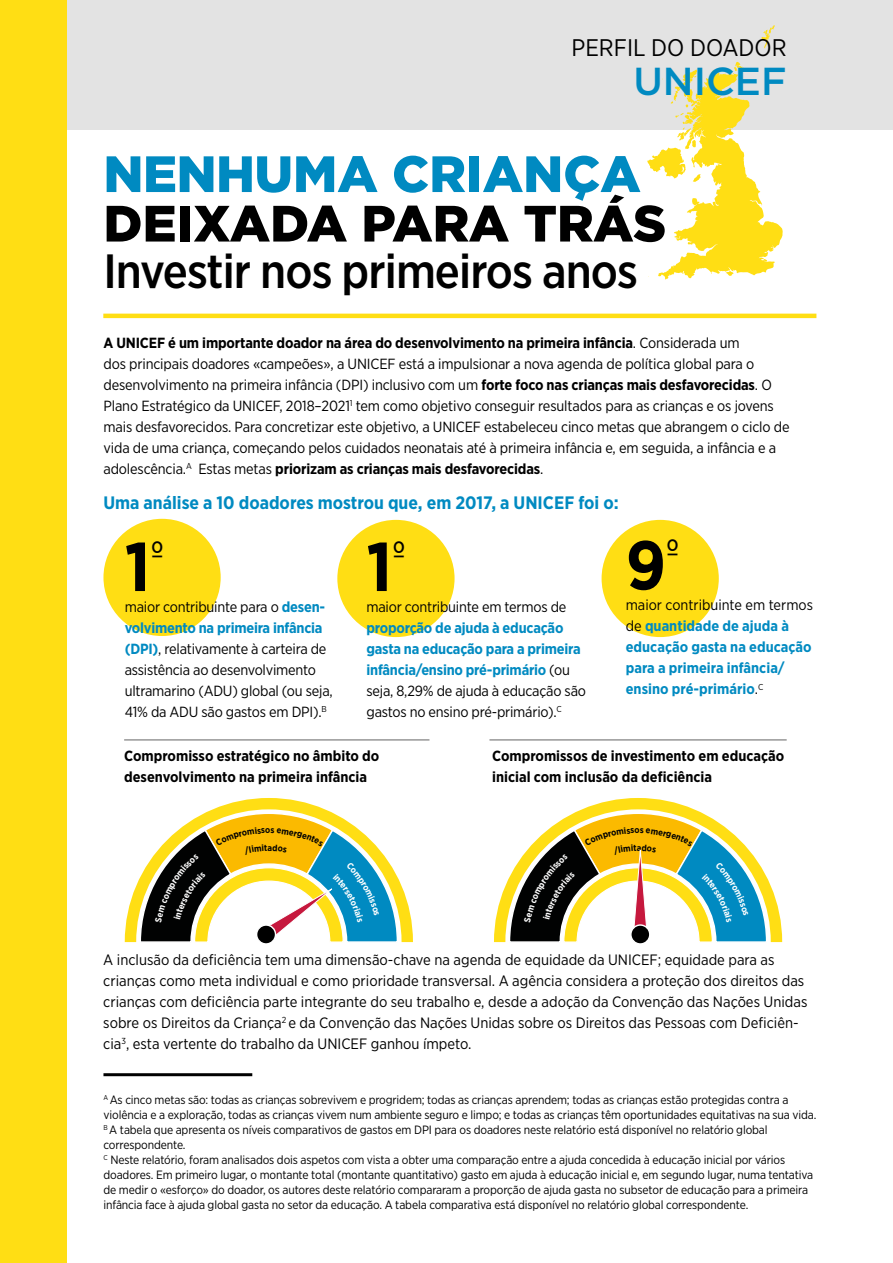
<style>
.page{position:relative;width:893px;height:1263px;background:#fff}
.page>*{position:absolute;margin:0;border:0;box-sizing:border-box;transform-origin:0 0}
.t1{font:700 68.85px "Gotham Narrow";color:#000}
.Ttitle{font:900 51px/49.5px "Gotham";color:#000}
.t2{font:500 48px "Gotham Narrow";letter-spacing:-.02em;color:#000}
.t3{font:500 39px "Gotham";color:#008ac1}
.Profile_country{font:24px "Gotham Narrow";color:#000}
.t4{font:700 18px "Gotham Narrow";color:#008ac1}
.t5{font:15px/21px "Gotham Narrow";color:#000}
.t6{font:14.7px/21px "Gotham Narrow";letter-spacing:-.01em;color:#000}
.t7{font:700 14.7px/21px "Gotham Narrow";color:#000}
.t8{font:700 14.7px/21px "Gotham Narrow";color:#008ac1}
.t9{font:12px/15px "Gotham Narrow";letter-spacing:-.01em;color:#000}
.t10{font:700 9px "Gotham Narrow";color:#020203}
.s1{color:#008ac1}
.s2{font-weight:700}
.s3{font-weight:700;color:#008ac1}
.s4{font-weight:400;color:#000}
</style>
<div class="page">
<div style="left:0;top:0;width:893px;height:130px;background:#e3e3e3"></div>
<div style="left:0;top:0;width:67px;height:1263px;background:#ffde14"></div>
<svg style="left:647px;top:25px;width:136px;height:255px"></svg>
<div style="left:103px;top:519px;width:118px;height:117px;background:#ffde14;border-radius:50%"></div>
<div style="left:337px;top:520px;width:118px;height:117px;background:#ffde14;border-radius:50%"></div>
<div style="left:602px;top:520px;width:117px;height:117px;background:#ffde14;border-radius:50%"></div>
<hr style="left:124px;top:739px;width:305px;height:1px;background:#646363">
<hr style="left:489px;top:739px;width:298px;height:1px;background:#646363">
<hr style="left:103px;top:314px;width:713px;height:4px;background:#ffde14">
<hr style="left:103px;top:1073px;width:149px;height:3px;background:#000">
<div style="left:256px;top:924px;width:20px;height:21px;border:1px solid #fff;border-radius:50%"></div>
<div style="left:630px;top:924px;width:20px;height:21px;border:1px solid #fff;border-radius:50%"></div>
<svg style="left:125px;top:798px;width:288px;height:146px"></svg>
<svg style="left:494px;top:798px;width:288px;height:145px"></svg>
<p class="Profile_country" style="left:571px;top:32px;width:217px">PERFIL DO DOADOR</p>
<p class="t3" style="left:633px;top:55px;width:155px">UNICEF</p>
<h1 class="Ttitle" style="left:103px;top:149px;width:564px"><span class="s1">NENHUMA CRIANÇA<br></span>DEIXADA PARA TRÁS</h1>
<p class="t2" style="left:103px;top:241px;width:536px">Investir nos primeiros anos</p>
<p class="t6" style="left:103px;top:332px;width:688px"><span class="s2">A UNICEF é um importante doador na área do desenvolvimento na primeira infância</span>. Considerada um<br>dos principais doadores «campeões», a UNICEF está a impulsionar a nova agenda de política global para o desenvolvimento na primeira infância (DPI) inclusivo com um <span class="s2">forte foco nas crianças mais desfavorecidas</span>. O Plano Estratégico da UNICEF, 2018–2021<sup>1</sup> tem como objetivo conseguir resultados para as crianças e os jovens mais desfavorecidos. Para concretizar este objetivo, a UNICEF estabeleceu cinco metas que abrangem o ciclo de vida de uma criança, começando pelos cuidados neonatais até à primeira infância e, em seguida, a infância e a adolescência.<sup>A</sup> Estas metas <span class="s2">priorizam as crianças mais desfavorecidas</span>.</p>
<p class="t4" style="left:103px;top:491px;width:517px">Uma análise a 10 doadores mostrou que, em 2017, a UNICEF foi o:</p>
<p class="t1" style="left:125px;top:523px;width:41px">1<sup>º</sup></p>
<p class="t6" style="left:125px;top:596px;width:210px">maior contribuinte para o <span class="s3">desen&shy;volvimento na primeira infância (DPI)</span>, relativamente à carteira de assistência ao desenvolvimento ultramarino (ADU) global (ou seja, 41% da ADU são gastos em DPI).<sup>B</sup></p>
<p class="t1" style="left:626px;top:521px;width:55px">9<sup>º</sup></p>
<p class="t8" style="left:626px;top:595px;width:189px"><span class="s4">maior contribuinte em termos de</span> quantidade de ajuda à educação gasta na educação para a primeira infância/ ensino pré-primário<span class="s4">.</span><sup>C</sup></p>
<p class="t1" style="left:366px;top:523px;width:41px">1<sup>º</sup></p>
<p class="t6" style="left:366px;top:596px;width:221px">maior contribuinte em termos de <span class="s3">proporção de ajuda à educação gasta na educação para a primeira infância/ensino pré-primário</span> (ou seja, 8,29% de ajuda à educação são gastos no ensino pré-primário).<sup>C</sup></p>
<p class="t7" style="left:124px;top:745px;width:257px">Compromisso estratégico no âmbito do desenvolvimento na primeira infância</p>
<p class="t7" style="left:492px;top:745px;width:294px">Compromissos de investimento em educação inicial com inclusão da deficiência</p>
<p class="t10" style="left:267px;top:842px;width:6px">a</p>
<p class="t10" style="left:637px;top:842px;width:6px">a</p>
<p class="t5" style="left:103px;top:948px;width:706px">A inclusão da deficiência tem uma dimensão-chave na agenda de equidade da UNICEF; equidade para as crianças como meta individual e como prioridade transversal. A agência considera a proteção dos direitos das crianças com deficiência parte integrante do seu trabalho e, desde a adoção da Convenção das Nações Unidas sobre os Direitos da Criança<sup>2</sup> e da Convenção das Nações Unidas sobre os Direitos das Pessoas com Deficiên&shy;cia<sup>3</sup>, esta vertente do trabalho da UNICEF ganhou ímpeto.</p>
<p class="t9" style="left:103px;top:1092px;width:715px"><sup>A</sup> As cinco metas são: todas as crianças sobrevivem e progridem; todas as crianças aprendem; todas as crianças estão protegidas contra a violência e a exploração, todas as crianças vivem num ambiente seguro e limpo; e todas as crianças têm oportunidades equitativas na sua vida.</p>
<p class="t9" style="left:103px;top:1122px;width:666px"><sup>B</sup> A tabela que apresenta os níveis comparativos de gastos em DPI para os doadores neste relatório está disponível no relatório global correspondente.</p>
<p class="t9" style="left:103px;top:1152px;width:711px"><sup>C</sup> Neste relatório, foram analisados dois aspetos com vista a obter uma comparação entre a ajuda concedida à educação inicial por vários doadores. Em primeiro lugar, o montante total (montante quantitativo) gasto em ajuda à educação inicial e, em segundo lugar, numa tentativa de medir o «esforço» do doador, os autores deste relatório compararam a proporção de ajuda gasta no subsetor de educação para a primeira infância face à ajuda global gasta no setor da educação. A tabela comparativa está disponível no relatório global correspondente.</p>
</div>
